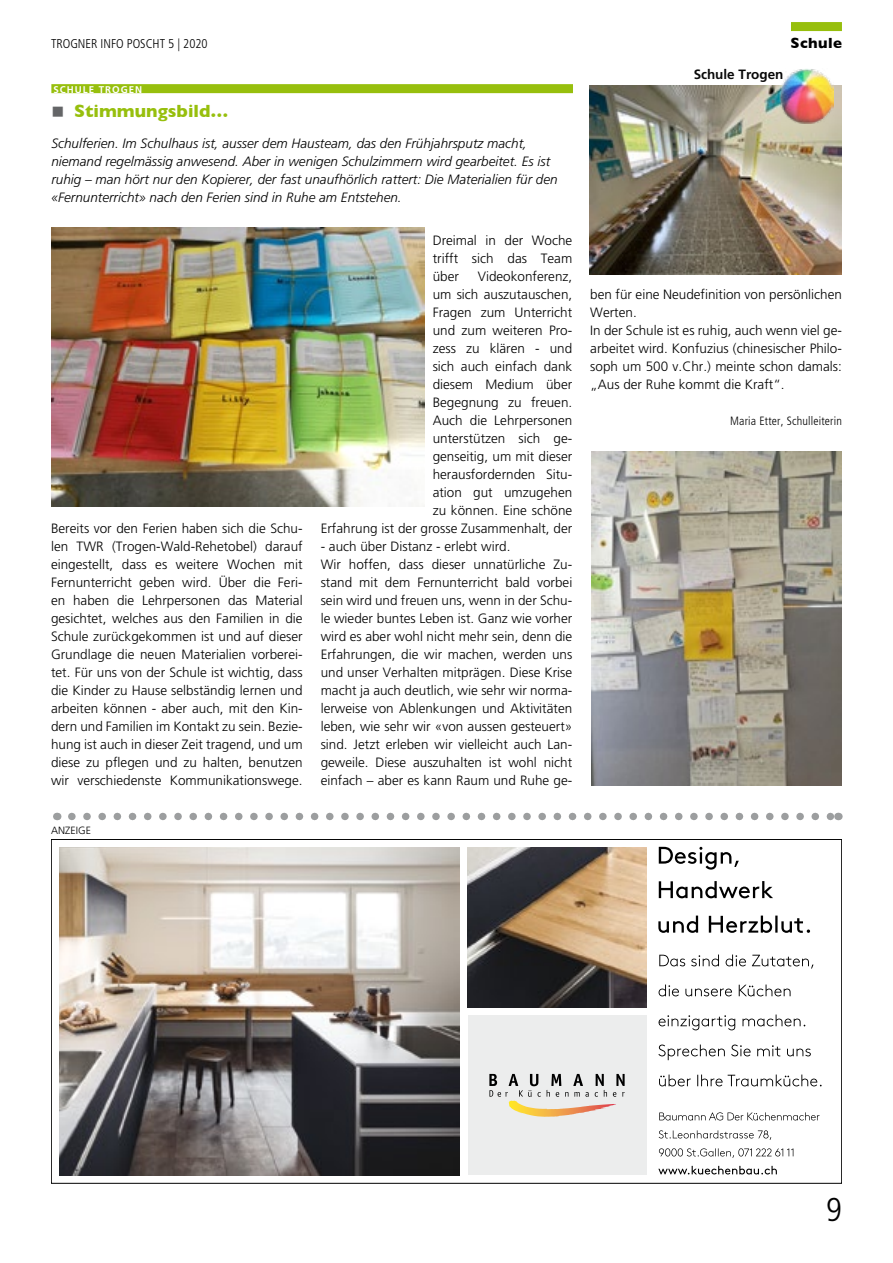
<style>
.page{position:relative;width:893px;height:1263px;background:#fff}
.page>*{position:absolute;margin:0;border:0;box-sizing:border-box;transform-origin:0 0}
.t1{font:300 condensed 33px "Frutiger";color:#000}
.t2{font:700 18px "Gill Sans";color:#97bf0d}
.t3{font:700 15px "Gill Sans";letter-spacing:.025em;color:#000}
.t4{font:300 13.5px/18px "Frutiger";color:#000;text-align:justify}
.t5{font:italic 300 13.5px/18px "Frutiger";color:#000}
.t6{font:700 13.5px "Frutiger";color:#000}
.t7{font:300 condensed 12.75px "Frutiger";color:#000}
.t8{font:300 condensed 12px "Frutiger";letter-spacing:.015em;color:#000}
.t9{font:300 10.5px "Frutiger";color:#000}
.t10{font:700 9.75px "Frutiger";letter-spacing:.1em;color:#fff}
</style>
<div class="page">
<svg style="left:72px;top:813px;width:758px;height:7px"></svg>
<div style="left:791px;top:22px;width:51px;height:9px;background:#97bf0d"></div>
<div style="left:51px;top:84px;width:522px;height:9px;background:#97bf0d"></div>
<img style="left:590px;top:85px;width:252px;height:189px">
<img style="left:591px;top:451px;width:251px;height:334px">
<img style="left:51px;top:227px;width:373px;height:280px">
<img style="left:60px;top:848px;width:399px;height:327px">
<img style="left:468px;top:848px;width:178px;height:159px">
<div style="left:468px;top:1016px;width:178px;height:159px;background:#eceded"></div>
<svg style="left:616px;top:1074px;width:9px;height:12px"></svg>
<svg style="left:595px;top:1074px;width:12px;height:23px"></svg>
<svg style="left:613px;top:1092px;width:3px;height:5px"></svg>
<svg style="left:489px;top:1074px;width:100px;height:43px"></svg>
<svg style="left:658px;top:915px;width:152px;height:18px"></svg>
<svg style="left:659px;top:881px;width:114px;height:17px"></svg>
<svg style="left:659px;top:847px;width:80px;height:23px"></svg>
<svg style="left:658px;top:1166px;width:119px;height:8px"></svg>
<svg style="left:659px;top:1148px;width:134px;height:10px"></svg>
<svg style="left:659px;top:1130px;width:112px;height:10px"></svg>
<svg style="left:659px;top:1112px;width:161px;height:8px"></svg>
<svg style="left:659px;top:1074px;width:163px;height:12px"></svg>
<svg style="left:658px;top:1044px;width:153px;height:16px"></svg>
<svg style="left:659px;top:1014px;width:146px;height:16px"></svg>
<svg style="left:659px;top:984px;width:131px;height:12px"></svg>
<svg style="left:659px;top:954px;width:154px;height:14px"></svg>
<img style="left:780px;top:69px;width:54px;height:54px">
<p class="t7" style="left:51px;top:36px;width:158px">TROGNER INFO POSCHT 5 | 2020</p>
<p class="t3" style="left:791px;top:31px;width:53px">Schule</p>
<p class="t10" style="left:54px;top:84px;width:90px">SCHULE TROGEN</p>
<h2 class="t2" style="left:74px;top:96px;width:156px">Stimmungsbild…</h2>
<p class="t5" style="left:51px;top:134px;width:508px">Schulferien. Im Schulhaus ist, ausser dem Hausteam, das den Frühjahrsputz macht, niemand regelmässig anwesend. Aber in wenigen Schulzimmern wird gearbeitet. Es ist ruhig – man hört nur den Kopierer, der fast unaufhörlich rattert: Die Materialien für den «Fernunterricht» nach den Ferien sind in Ruhe am Entstehen.</p>
<p class="t4" style="left:51px;top:520px;width:253px">Bereits vor den Ferien haben sich die Schu&shy;len TWR (Trogen-Wald-Rehetobel) darauf eingestellt, dass es weitere Wochen mit Fernunterricht geben wird. Über die Feri&shy;en haben die Lehrpersonen das Material gesichtet, welches aus den Familien in die Schule zurückgekommen ist und auf dieser Grundlage die neuen Materialien vorberei&shy;tet. Für uns von der Schule ist wichtig, dass die Kinder zu Hause selbständig lernen und arbeiten können - aber auch, mit den Kin&shy;dern und Familien im Kontakt zu sein. Bezie&shy;hung ist auch in dieser Zeit tragend, und um diese zu pflegen und zu halten, benutzen wir verschiedenste Kommunikationswege.</p>
<p class="t9" style="left:51px;top:824px;width:41px">ANZEIGE</p>
<p class="t4" style="left:433px;top:232px;width:141px">Dreimal in der Woche trifft sich das Team über</p>
<p class="t4" style="left:321px;top:268px;width:253px;text-align:right">Videokonferenz,<br>um sich auszutauschen,<br>Fragen zum Unterricht<br>und zum weiteren Pro-<br>zess zu klären - und<br>sich auch einfach dank<br>diesem Medium über<br>Begegnung zu freuen.<br>Auch die Lehrpersonen<br>unterstützen sich ge-<br>genseitig, um mit dieser<br>herausfordernden Situ-<br>ation gut umzugehen<br>zu können. Eine schöne<br>Erfahrung ist der grosse Zusammenhalt, der</p>
<p class="t4" style="left:321px;top:537px;width:253px;text-align:left">- auch über Distanz - erlebt wird.<br>Wir hoffen, dass dieser unnatürliche Zu&shy;stand mit dem Fernunterricht bald vorbei sein wird und freuen uns, wenn in der Schu&shy;le wieder buntes Leben ist. Ganz wie vorher wird es aber wohl nicht mehr sein, denn die Erfahrungen, die wir machen, werden uns und unser Verhalten mitprägen. Diese Krise macht ja auch deutlich, wie sehr wir norma&shy;lerweise von Ablenkungen und Aktivitäten leben, wie sehr wir «von aussen gesteuert» sind. Jetzt erleben wir vielleicht auch Lan&shy;geweile. Diese auszuhalten ist wohl nicht einfach – aber es kann Raum und Ruhe ge-</p>
<p class="t6" style="left:693px;top:66px;width:92px">Schule Trogen</p>
<p class="t4" style="left:590px;top:285px;width:253px;text-align:left">ben für eine Neudefinition von persönlichen Werten.<br>In der Schule ist es ruhig, auch wenn viel ge&shy;arbeitet wird. Konfuzius (chinesischer Philo&shy;soph um 500 v.Chr.) meinte schon damals: „Aus der Ruhe kommt die Kraft“.</p>
<p class="t8" style="left:730px;top:414px;width:113px">Maria Etter, Schulleiterin</p>
<h1 class="t1" style="left:826px;top:1191px;width:17px">9</h1>
</div>
